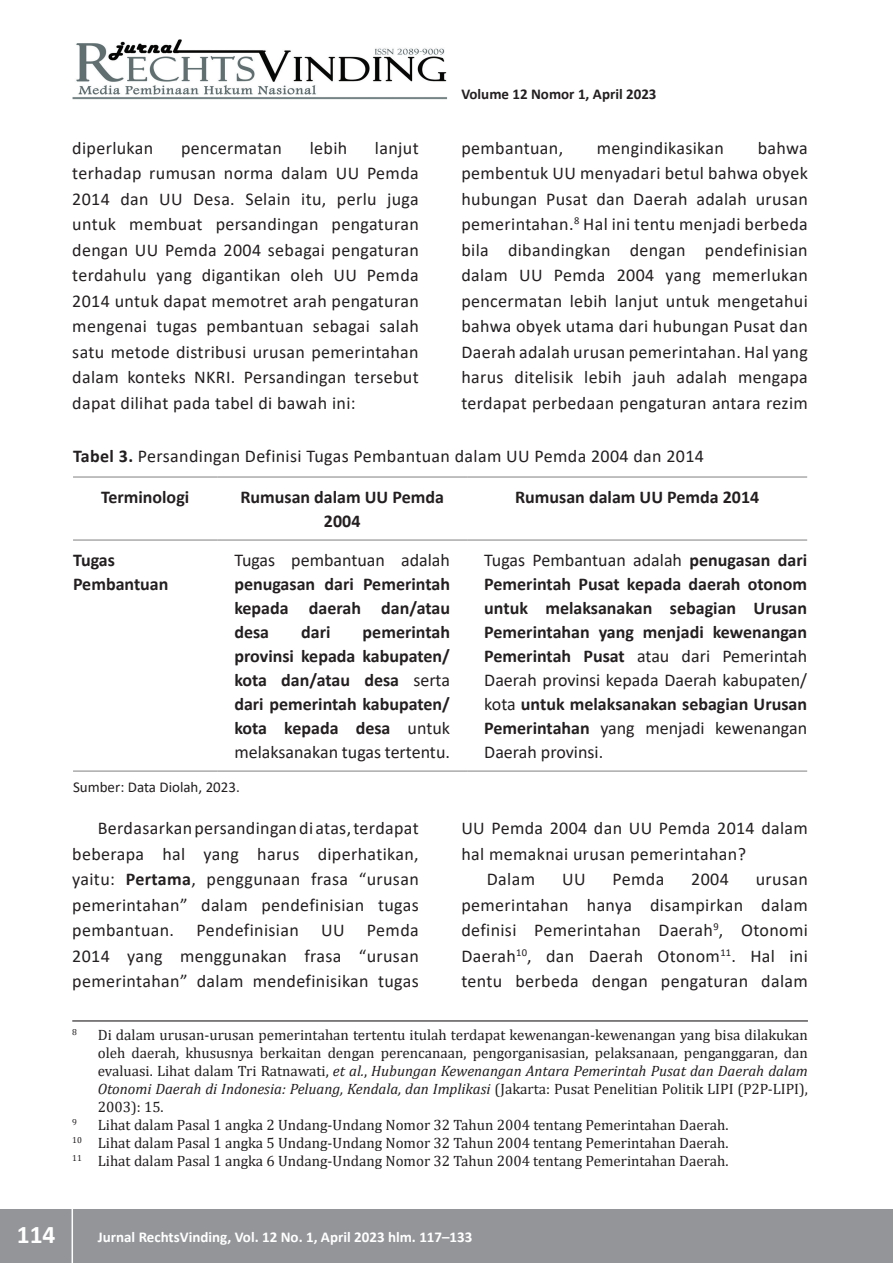
<style>
.page{position:relative;width:893px;height:1263px;background:#fff}
.page>*{position:absolute;margin:0;border:0;box-sizing:border-box;transform-origin:0 0}
.t1{font:700 25.5px "Calibri";color:#fff}
.t2{font:18px/25.5px "Calibri";letter-spacing:.02em;color:#231f20;text-align:justify}
.t3{font:700 18px/24px "Calibri";color:#231f20;text-align:justify}
.t4{font:18px "Calibri";color:#231f20}
.t5{font:15px/18px "Cambria";color:#231f20;text-align:justify}
.t6{font:700 15px "Calibri";color:#fff}
.t7{font:700 15px "Calibri";color:#231f20}
.t8{font:15px "Calibri";color:#231f20}
.t9{font:8.7px "Cambria";color:#231f20}
.s1{font-weight:700}
.s2{font-weight:400}
.s3{font-style:italic}
</style>
<div class="page">
<div style="left:0;top:1209px;width:893px;height:54px;background:#939598"></div>
<hr style="left:72px;top:1206px;width:1px;height:57px;background:#fff">
<img style="left:72px;top:39px;width:375px;height:60px">
<hr style="left:72px;top:1020px;width:736px;height:1px;background:#231f20">
<hr style="left:73px;top:477px;width:144px;height:1px;background:#7f807f">
<hr style="left:217px;top:477px;width:250px;height:1px;background:#7f807f">
<hr style="left:467px;top:477px;width:340px;height:1px;background:#7f807f">
<hr style="left:73px;top:540px;width:144px;height:1px;background:#7f807f">
<hr style="left:217px;top:540px;width:250px;height:1px;background:#7f807f">
<hr style="left:467px;top:540px;width:340px;height:1px;background:#7f807f">
<hr style="left:73px;top:771px;width:144px;height:1px;background:#7f807f">
<hr style="left:217px;top:771px;width:250px;height:1px;background:#7f807f">
<hr style="left:467px;top:771px;width:340px;height:1px;background:#7f807f">
<p class="t7" style="left:461px;top:84px;width:197px">Volume 12 Nomor 1, April 2023</p>
<p class="t2" style="left:72px;top:135px;width:348px;text-indent:303px">lanjut terhadap rumusan norma dalam UU Pemda 2014 dan UU Desa. Selain itu, perlu juga untuk membuat persandingan pengaturan dengan UU Pemda 2004 sebagai pengaturan terdahulu yang digantikan oleh UU Pemda 2014 untuk dapat memotret arah pengaturan mengenai tugas pembantuan sebagai salah satu metode distribusi urusan pemerintahan dalam konteks NKRI. Persandingan tersebut dapat dilihat pada tabel di bawah ini:</p>
<p class="t2" style="left:461px;top:135px;width:103px">pembantuan,</p>
<p class="t2" style="left:597px;top:135px;width:129px">mengindikasikan</p>
<p class="t2" style="left:72px;top:135px;width:83px">diperlukan</p>
<p class="t2" style="left:181px;top:135px;width:103px">pencermatan</p>
<p class="t2" style="left:310px;top:135px;width:39px">lebih</p>
<p class="t2" style="left:461px;top:135px;width:348px;text-indent:296px">bahwa pembentuk UU menyadari betul bahwa obyek hubungan Pusat dan Daerah adalah urusan pemerintahan.<sup>8</sup> Hal ini tentu menjadi berbeda bila dibandingkan dengan pendefinisian dalam UU Pemda 2004 yang memerlukan pencermatan lebih lanjut untuk mengetahui bahwa obyek utama dari hubungan Pusat dan Daerah adalah urusan pemerintahan. Hal yang harus ditelisik lebih jauh adalah mengapa terdapat perbedaan pengaturan antara rezim</p>
<p class="t2" style="left:73px;top:443px;width:632px"><span class="s1">Tabel 3.</span> Persandingan Definisi Tugas Pembantuan dalam UU Pemda 2004 dan 2014</p>
<p class="t3" style="left:101px;top:485px;width:90px">Terminologi</p>
<p class="t3" style="left:240px;top:485px;width:205px;text-align:center">Rumusan dalam UU Pemda<br>2004</p>
<p class="t3" style="left:515px;top:485px;width:246px">Rumusan dalam UU Pemda 2014</p>
<p class="t3" style="left:73px;top:548px;width:97px">Tugas<br>Pembantuan</p>
<p class="t4" style="left:234px;top:548px;width:217px">Tugas pembantuan adalah</p>
<p class="t3" style="left:484px;top:548px;width:324px"><span class="s2">Tugas Pembantuan adalah</span> penugasan dari Pemerintah Pusat kepada daerah otonom untuk melaksanakan sebagian Urusan Pemerintahan yang menjadi kewenangan Pemerintah Pusat <span class="s2">atau dari Pemerintah Daerah provinsi kepada Daerah kabupaten/ kota</span> untuk melaksanakan sebagian Urusan Pemerintahan <span class="s2">yang menjadi kewenangan Daerah provinsi.</span></p>
<p class="t3" style="left:234px;top:572px;width:217px">penugasan dari Pemerintah kepada daerah dan/atau desa</p>
<p class="t3" style="left:234px;top:620px;width:217px;text-indent:128px">pemerintah provinsi kepada kabupaten/ kota dan/atau desa <span class="s2">serta </span>dari pemerintah kabupaten/ kota kepada desa <span class="s2">untuk melaksanakan tugas tertentu.</span></p>
<p class="t3" style="left:301px;top:620px;width:31px">dari</p>
<p class="t8" style="left:73px;top:776px;width:168px">Sumber: Data Diolah, 2023.</p>
<p class="t2" style="left:72px;top:815px;width:348px;text-indent:26px">Berdasarkan persandingan di atas, terdapat beberapa hal yang harus diperhatikan, yaitu: <span class="s1">Pertama</span>, penggunaan frasa “urusan pemerintahan” dalam pendefinisian tugas pembantuan. Pendefinisian UU Pemda 2014 yang menggunakan frasa “urusan pemerintahan” dalam mendefinisikan tugas</p>
<p class="t2" style="left:461px;top:815px;width:348px">UU Pemda 2004 dan UU Pemda 2014 dalam</p>
<p class="t2" style="left:461px;top:840px;width:286px">hal memaknai urusan pemerintahan?</p>
<p class="t2" style="left:487px;top:866px;width:50px">Dalam</p>
<p class="t2" style="left:562px;top:866px;width:25px">UU</p>
<p class="t2" style="left:612px;top:866px;width:53px">Pemda</p>
<p class="t2" style="left:691px;top:866px;width:39px">2004</p>
<p class="t2" style="left:461px;top:866px;width:348px;text-indent:294px">urusan pemerintahan hanya disampirkan dalam definisi Pemerintahan Daerah<sup>9</sup>, Otonomi Daerah<sup>10</sup>, dan Daerah Otonom<sup>11</sup>. Hal ini tentu berbeda dengan pengaturan dalam</p>
<p class="t9" style="left:72px;top:1026px;width:6px">8</p>
<p class="t5" style="left:98px;top:1025px;width:712px">Di dalam urusan-urusan pemerintahan tertentu itulah terdapat kewenangan-kewenangan yang bisa dilakukan oleh daerah, khususnya berkaitan dengan perencanaan, pengorganisasian, pelaksanaan, penganggaran, dan evaluasi. Lihat dalam Tri Ratnawati, <span class="s3">et al.</span>, <span class="s3">Hubungan Kewenangan Antara Pemerintah Pusat dan Daerah dalam Otonomi Daerah di Indonesia: Peluang, Kendala, dan Implikasi</span> (Jakarta: Pusat Penelitian Politik LIPI (P2P-LIPI), 2003): 15.</p>
<p class="t9" style="left:72px;top:1116px;width:6px">9</p>
<p class="t5" style="left:72px;top:1115px;width:658px;text-indent:26px">Lihat dalam Pasal 1 angka 2 Undang-Undang Nomor 32 Tahun 2004 tentang Pemerintahan Daerah.<br><sup>10</sup> Lihat dalam Pasal 1 angka 5 Undang-Undang Nomor 32 Tahun 2004 tentang Pemerintahan Daerah.<br><sup>11</sup> Lihat dalam Pasal 1 angka 6 Undang-Undang Nomor 32 Tahun 2004 tentang Pemerintahan Daerah.</p>
<h1 class="t1" style="left:17px;top:1216px;width:40px">114</h1>
<p class="t6" style="left:98px;top:1227px;width:376px">Jurnal RechtsVinding, Vol. 12 No. 1, April 2023 hlm. 117–133</p>
</div>
